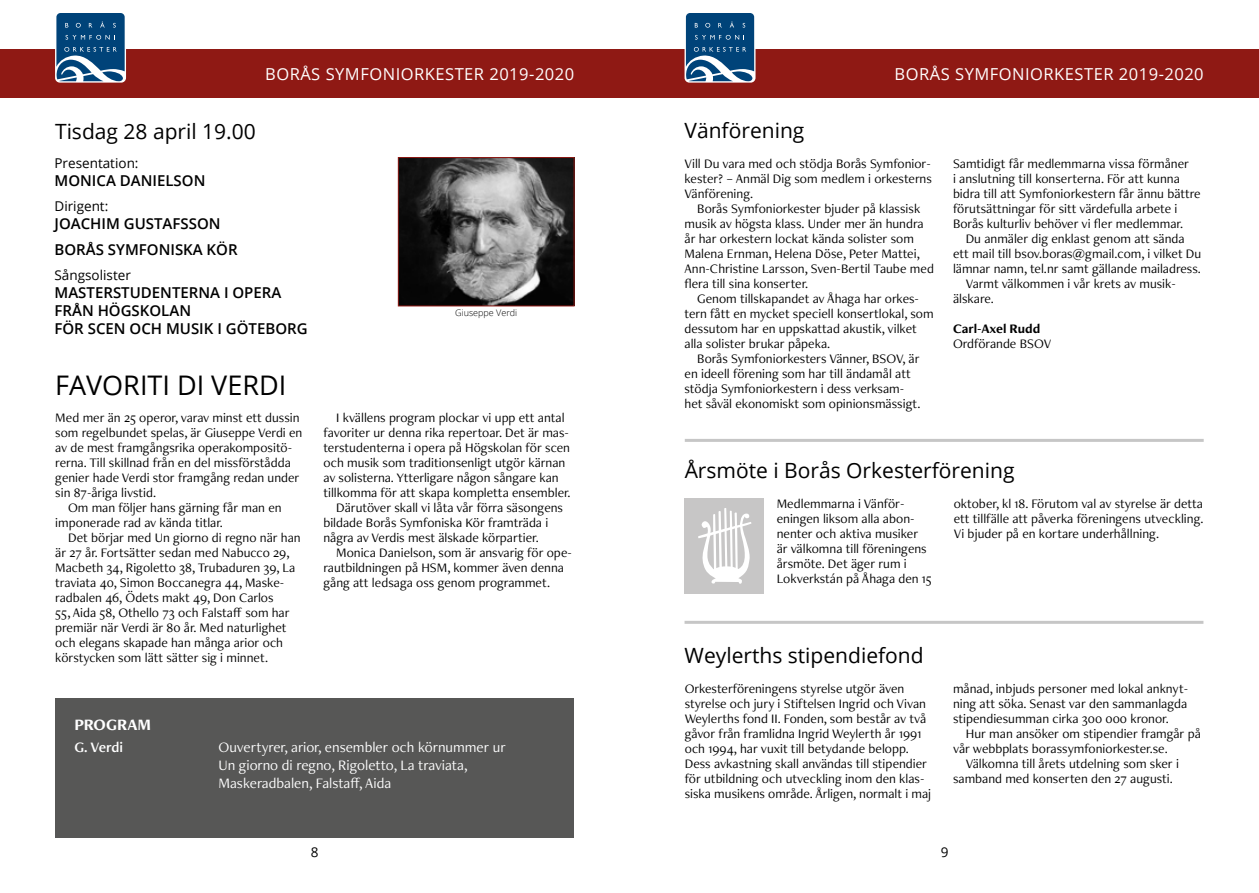
<style>
.page{position:relative;width:1259px;height:893px;background:#fff}
.page>*{position:absolute;margin:0;border:0;box-sizing:border-box;transform-origin:0 0}
.t1{font:27px "Open Sans";color:#000}
.t2{font:21px "Open Sans";color:#000}
.t3{font:16.5px "Open Sans";letter-spacing:.03em;color:#fff}
.t4{font:700 16.5px "Freight Neo Pro";color:#fff}
.t5{font:600 15px/18px "Open Sans";color:#000}
.t6{font:15px/18px "Freight Neo Pro";color:#fff}
.t7{font:15px "Freight Neo Pro Semi";letter-spacing:-.01em;color:#fff}
.t8{font:13.5px/15px "Freight Neo Pro";color:#000}
.t9{font:13.5px "Open Sans";color:#000}
.t10{font:700 13.5px "Freight Neo Pro";color:#000}
.t11{font:300 9px "Open Sans";color:#000}
</style>
<div class="page">
<div style="left:629px;top:49px;width:630px;height:49px;background:#8f1914"></div>
<svg style="left:684px;top:12px;width:71px;height:71px"></svg>
<svg style="left:686px;top:13px;width:68px;height:68px;background:#29618e"></svg>
<div style="left:0;top:49px;width:629px;height:49px;background:#8f1914"></div>
<svg style="left:55px;top:12px;width:71px;height:71px"></svg>
<svg style="left:56px;top:13px;width:69px;height:68px;background:#2b638f"></svg>
<div style="left:55px;top:698px;width:519px;height:140px;background:#575756"></div>
<img style="left:400px;top:159px;width:172px;height:145px">
<div style="left:398px;top:157px;width:176px;height:149px;border:1px solid #8f1914"></div>
<hr style="left:685px;top:439px;width:518px;height:3px;background:#c6c6c6">
<hr style="left:684px;top:621px;width:519px;height:3px;background:#c6c6c6">
<div style="left:685px;top:498px;width:79px;height:96px;background:#c7c6c6"></div>
<svg style="left:698px;top:508px;width:54px;height:76px"></svg>
<p class="t3" style="left:265px;top:63px;width:311px">BORÅS SYMFONIORKESTER 2019-2020</p>
<p class="t3" style="left:894px;top:63px;width:311px">BORÅS SYMFONIORKESTER 2019-2020</p>
<h2 class="t2" style="left:55px;top:117px;width:202px">Tisdag 28 april 19.00</h2>
<h2 class="t2" style="left:684px;top:116px;width:121px">Vänförening</h2>
<p class="t9" style="left:55px;top:154px;width:85px">Presentation:</p>
<p class="t5" style="left:55px;top:171px;width:152px">MONICA DANIELSON</p>
<p class="t9" style="left:55px;top:196px;width:55px">Dirigent:</p>
<p class="t5" style="left:55px;top:210px;width:185px;line-height:26.5px">JOACHIM GUSTAFSSON<br>BORÅS SYMFONISKA KÖR</p>
<p class="t9" style="left:55px;top:266px;width:78px">Sångsolister</p>
<p class="t5" style="left:55px;top:283px;width:255px">MASTERSTUDENTERNA I OPERA<br>FRÅN HÖGSKOLAN<br>FÖR SCEN OCH MUSIK I GÖTEBORG</p>
<h1 class="t1" style="left:55px;top:366px;width:233px">FAVORITI DI VERDI</h1>
<p class="t8" style="left:55px;top:409px;width:246px">Med mer än 25 operor, varav minst ett dussin</p>
<p class="t8" style="left:55px;top:424px;width:249px">som regelbundet spelas, är Giuseppe Verdi en</p>
<p class="t8" style="left:55px;top:439px;width:238px">av de mest framgångsrika operakompositö-</p>
<p class="t8" style="left:55px;top:454px;width:237px">rerna. Till skillnad från en del missförstådda</p>
<p class="t8" style="left:55px;top:469px;width:246px">genier hade Verdi stor framgång redan under</p>
<p class="t8" style="left:55px;top:484px;width:102px">sin 87-åriga livstid.</p>
<p class="t8" style="left:68px;top:499px;width:215px">Om man följer hans gärning får man en</p>
<p class="t8" style="left:55px;top:514px;width:169px">imponerade rad av kända titlar.</p>
<p class="t8" style="left:68px;top:529px;width:234px">Det börjar med Un giorno di regno när han</p>
<p class="t8" style="left:55px;top:544px;width:236px">är 27 år. Fortsätter sedan med Nabucco 29,</p>
<p class="t8" style="left:55px;top:559px;width:241px">Macbeth 34, Rigoletto 38, Trubaduren 39, La</p>
<p class="t8" style="left:55px;top:574px;width:230px">traviata 40, Simon Boccanegra 44, Maske-</p>
<p class="t8" style="left:55px;top:589px;width:220px">radbalen 46, Ödets makt 49, Don Carlos</p>
<p class="t8" style="left:55px;top:604px;width:236px">55, Aida 58, Othello 73 och Falstaff som har</p>
<p class="t8" style="left:55px;top:619px;width:233px">premiär när Verdi är 80 år. Med naturlighet</p>
<p class="t8" style="left:55px;top:634px;width:229px">och elegans skapade han många arior och</p>
<p class="t8" style="left:55px;top:649px;width:214px">körstycken som lätt sätter sig i minnet.</p>
<p class="t11" style="left:455px;top:307px;width:64px">Giuseppe Verdi</p>
<p class="t8" style="left:336px;top:409px;width:230px">I kvällens program plockar vi upp ett antal</p>
<p class="t8" style="left:323px;top:424px;width:247px">favoriter ur denna rika repertoar. Det är mas-</p>
<p class="t8" style="left:323px;top:439px;width:248px">terstudenterna i opera på Högskolan för scen</p>
<p class="t8" style="left:323px;top:454px;width:243px">och musik som traditionsenligt utgör kärnan</p>
<p class="t8" style="left:323px;top:469px;width:237px">av solisterna. Ytterligare någon sångare kan</p>
<p class="t8" style="left:323px;top:484px;width:249px">tillkomma för att skapa kompletta ensembler.</p>
<p class="t8" style="left:336px;top:499px;width:228px">Därutöver skall vi låta vår förra säsongens</p>
<p class="t8" style="left:323px;top:514px;width:226px">bildade Borås Symfoniska Kör framträda i</p>
<p class="t8" style="left:323px;top:529px;width:217px">några av Verdis mest älskade körpartier.</p>
<p class="t8" style="left:336px;top:544px;width:237px">Monica Danielson, som är ansvarig för ope-</p>
<p class="t8" style="left:323px;top:559px;width:242px">rautbildningen på HSM, kommer även denna</p>
<p class="t8" style="left:323px;top:574px;width:228px">gång att ledsaga oss genom programmet.</p>
<p class="t4" style="left:74px;top:713px;width:78px">PROGRAM</p>
<p class="t7" style="left:74px;top:737px;width:50px">G. Verdi</p>
<p class="t6" style="left:218px;top:738px;width:289px">Ouvertyrer, arior, ensembler och körnummer ur<br>Un giorno di regno, Rigoletto, La traviata,<br>Maskeradbalen, Falstaff, Aida</p>
<p class="t8" style="left:684px;top:156px;width:249px;text-align:justify">Vill Du vara med och stödja Borås Symfonior&shy;kester? – Anmäl Dig som medlem i orkesterns Vänförening.</p>
<p class="t8" style="left:684px;top:201px;width:251px;text-indent:13px">Borås Symfoniorkester bjuder på klassisk musik av högsta klass. Under mer än hundra år har orkestern lockat kända solister som Malena Ernman, Helena Döse, Peter Mattei, Ann-Christine Larsson, Sven-Bertil Taube med flera till sina konserter.</p>
<p class="t8" style="left:684px;top:291px;width:251px;text-indent:13px">Genom tillskapandet av Åhaga har orkes&shy;tern fått en mycket speciell konsertlokal, som dessutom har en uppskattad akustik, vilket alla solister brukar påpeka.</p>
<p class="t8" style="left:684px;top:351px;width:237px;text-indent:13px">Borås Symfoniorkesters Vänner, BSOV, är en ideell förening som har till ändamål att stödja Symfoniorkestern i dess verksam&shy;het såväl ekonomiskt som opinionsmässigt.</p>
<p class="t8" style="left:953px;top:156px;width:249px">Samtidigt får medlemmarna vissa förmåner<br>i anslutning till konserterna. För att kunna bidra till att Symfoniorkestern får ännu bättre förutsättningar för sitt värdefulla arbete i Borås kulturliv behöver vi fler medlemmar.</p>
<p class="t8" style="left:965px;top:231px;width:220px">Du anmäler dig enklast genom att sända</p>
<p class="t8" style="left:953px;top:246px;width:250px">ett mail till bsov.boras@gmail.com, i vilket Du</p>
<p class="t8" style="left:953px;top:261px;width:249px">lämnar namn, tel.nr samt gällande mailadress.</p>
<p class="t8" style="left:965px;top:276px;width:212px">Varmt välkommen i vår krets av musik-</p>
<p class="t8" style="left:953px;top:291px;width:42px">älskare.</p>
<p class="t10" style="left:953px;top:319px;width:89px">Carl-Axel Rudd</p>
<p class="t8" style="left:953px;top:336px;width:100px">Ordförande BSOV</p>
<h2 class="t2" style="left:684px;top:456px;width:331px">Årsmöte i Borås Orkesterförening</h2>
<p class="t8" style="left:776px;top:496px;width:157px">Medlemmarna i Vänför&shy;eningen liksom alla abon&shy;nenter och aktiva musiker är välkomna till föreningens årsmöte. Det äger rum i<br>Lokverkstán på Åhaga den 15</p>
<p class="t8" style="left:953px;top:496px;width:251px;text-align:justify">oktober, kl 18. Förutom val av styrelse är detta ett tillfälle att påverka föreningens utveckling.<br>Vi bjuder på en kortare underhållning.</p>
<h2 class="t2" style="left:684px;top:641px;width:241px">Weylerths stipendiefond</h2>
<p class="t8" style="left:684px;top:681px;width:248px">Orkesterföreningens styrelse utgör även styrelse och jury i Stiftelsen Ingrid och Vivan Weylerths fond II. Fonden, som består av två gåvor från framlidna Ingrid Weylerth år 1991 och 1994, har vuxit till betydande belopp.<br>Dess avkastning skall användas till stipendier för utbildning och utveckling inom den klas&shy;siska musikens område. Årligen, normalt i maj</p>
<p class="t8" style="left:953px;top:681px;width:237px;text-align:justify">månad, inbjuds personer med lokal anknyt&shy;ning att söka. Senast var den sammanlagda stipendiesumman cirka 300 000 kronor.</p>
<p class="t8" style="left:966px;top:726px;width:236px">Hur man ansöker om stipendier framgår på</p>
<p class="t8" style="left:953px;top:741px;width:216px">vår webbplats borassymfoniorkester.se.</p>
<p class="t8" style="left:966px;top:756px;width:215px">Välkomna till årets utdelning som sker i</p>
<p class="t8" style="left:953px;top:771px;width:221px">samband med konserten den 27 augusti.</p>
<p class="t9" style="left:311px;top:842px;width:9px">8</p>
<p class="t9" style="left:941px;top:842px;width:9px">9</p>
</div>
